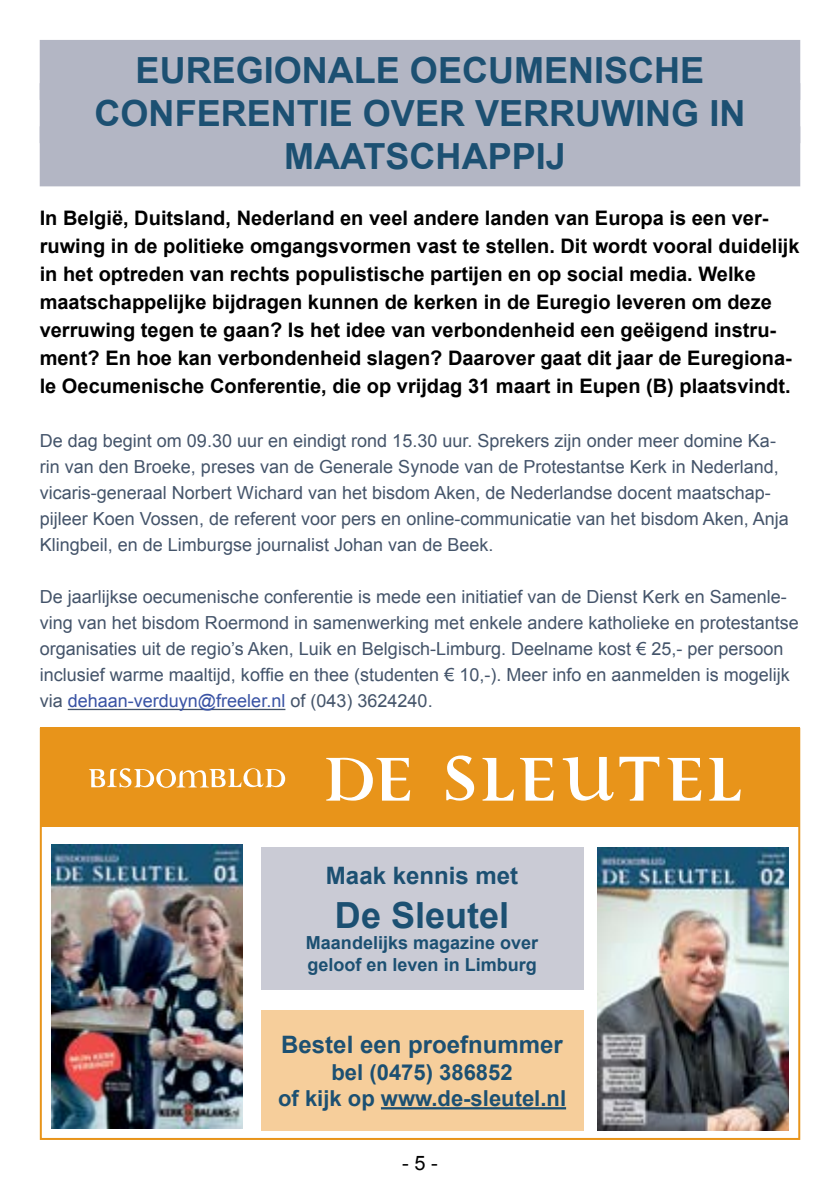
<style>
.page{position:relative;width:840px;height:1191px;background:#fff}
.page>*{position:absolute;margin:0;border:0;box-sizing:border-box;transform-origin:0 0}
.t1{font:700 36px/43.2px "Arial";color:#1c5072;text-align:center}
.t2{font:700 24px "Arial";color:#1c5072}
.t3{font:700 22px/26.4px "Arial";color:#1c5072;text-align:center}
.t4{font:700 20px/28px "Arial";color:#000}
.t5{font:20px "Arial";color:#000}
.t6{font:18px/26px "Arial";color:#44546a}
.t7{font:700 18px/21.6px "Arial";color:#1c5072}
.s1{color:#3953a4}
</style>
<div class="page">
<div style="left:40px;top:40px;width:759px;height:60px;background:#b3b6c4"></div>
<div style="left:40px;top:83px;width:759px;height:60px;background:#b3b6c4"></div>
<div style="left:40px;top:126px;width:759px;height:60px;background:#b3b6c4"></div>
<hr style="left:68px;top:709px;width:217px;height:1px;background:#44546a">
<div style="left:40px;top:728px;width:759px;height:412px;background:#fff;border:2px solid #e8941a"></div>
<div style="left:261px;top:847px;width:322px;height:143px;background:#cacbd5"></div>
<div style="left:261px;top:1010px;width:322px;height:120px;background:#f6ce9b"></div>
<hr style="left:380px;top:1107px;width:185px;height:2px;background:#1c5072">
<img style="left:51px;top:845px;width:191px;height:283px">
<img style="left:597px;top:847px;width:191px;height:283px">
<div style="left:41px;top:728px;width:758px;height:99px;background:#e8941a"></div>
<svg style="left:89px;top:768px;width:196px;height:20px"></svg>
<svg style="left:482px;top:758px;width:31px;height:42px"></svg>
<svg style="left:446px;top:755px;width:28px;height:45px"></svg>
<svg style="left:667px;top:758px;width:34px;height:42px"></svg>
<svg style="left:619px;top:756px;width:40px;height:44px"></svg>
<svg style="left:562px;top:757px;width:51px;height:43px"></svg>
<svg style="left:326px;top:757px;width:84px;height:43px"></svg>
<svg style="left:520px;top:758px;width:33px;height:42px"></svg>
<svg style="left:709px;top:758px;width:31px;height:42px"></svg>
<h1 class="t1" style="left:94px;top:50px;width:652px">EUREGIONALE OECUMENISCHE<br>CONFERENTIE OVER VERRUWING IN<br>MAATSCHAPPIJ</h1>
<p class="t4" style="left:40px;top:205px;width:761px">In België, Duitsland, Nederland en veel andere landen van Europa is een ver&shy;ruwing in de politieke omgangsvormen vast te stellen. Dit wordt vooral duidelijk in het optreden van rechts populistische partijen en op social media. Welke maatschappelijke bijdragen kunnen de kerken in de Euregio leveren om deze verruwing tegen te gaan? Is het idee van verbondenheid een geëigend instru&shy;ment? En hoe kan verbondenheid slagen? Daarover gaat dit jaar de Euregiona&shy;le Oecumenische Conferentie, die op vrijdag 31 maart in Eupen (B) plaatsvindt.</p>
<p class="t6" style="left:40px;top:428px;width:750px">De dag begint om 09.30 uur en eindigt rond 15.30 uur. Sprekers zijn onder meer domine Ka&shy;rin van den Broeke, preses van de Generale Synode van de Protestantse Kerk in Nederland, vicaris-generaal Norbert Wichard van het bisdom Aken, de Nederlandse docent maatschap&shy;pijleer Koen Vossen, de referent voor pers en online-communicatie van het bisdom Aken, Anja Klingbeil, en de Limburgse journalist Johan van de Beek.</p>
<p class="t6" style="left:40px;top:584px;width:760px">De jaarlijkse oecumenische conferentie is mede een initiatief van de Dienst Kerk en Samenle&shy;ving van het bisdom Roermond in samenwerking met enkele andere katholieke en protestantse organisaties uit de regio’s Aken, Luik en Belgisch-Limburg. Deelname kost € 25,- per persoon inclusief warme maaltijd, koffie en thee (studenten € 10,-). Meer info en aanmelden is mogelijk via <span class="s1">dehaan-verduyn@freeler.nl</span> of (043) 3624240.</p>
<h2 class="t2" style="left:326px;top:860px;width:194px">Maak kennis met</h2>
<h1 class="t1" style="left:335px;top:894px;width:176px">De Sleutel</h1>
<p class="t7" style="left:306px;top:932px;width:234px">Maandelijks magazine over geloof en leven in Limburg</p>
<h2 class="t2" style="left:281px;top:1028px;width:283px">Bestel een proefnummer</h2>
<p class="t3" style="left:278px;top:1059px;width:289px">bel (0475) 386852<br>of kijk op www.de-sleutel.nl</p>
<p class="t5" style="left:402px;top:1150px;width:37px">- 5 -</p>
</div>
